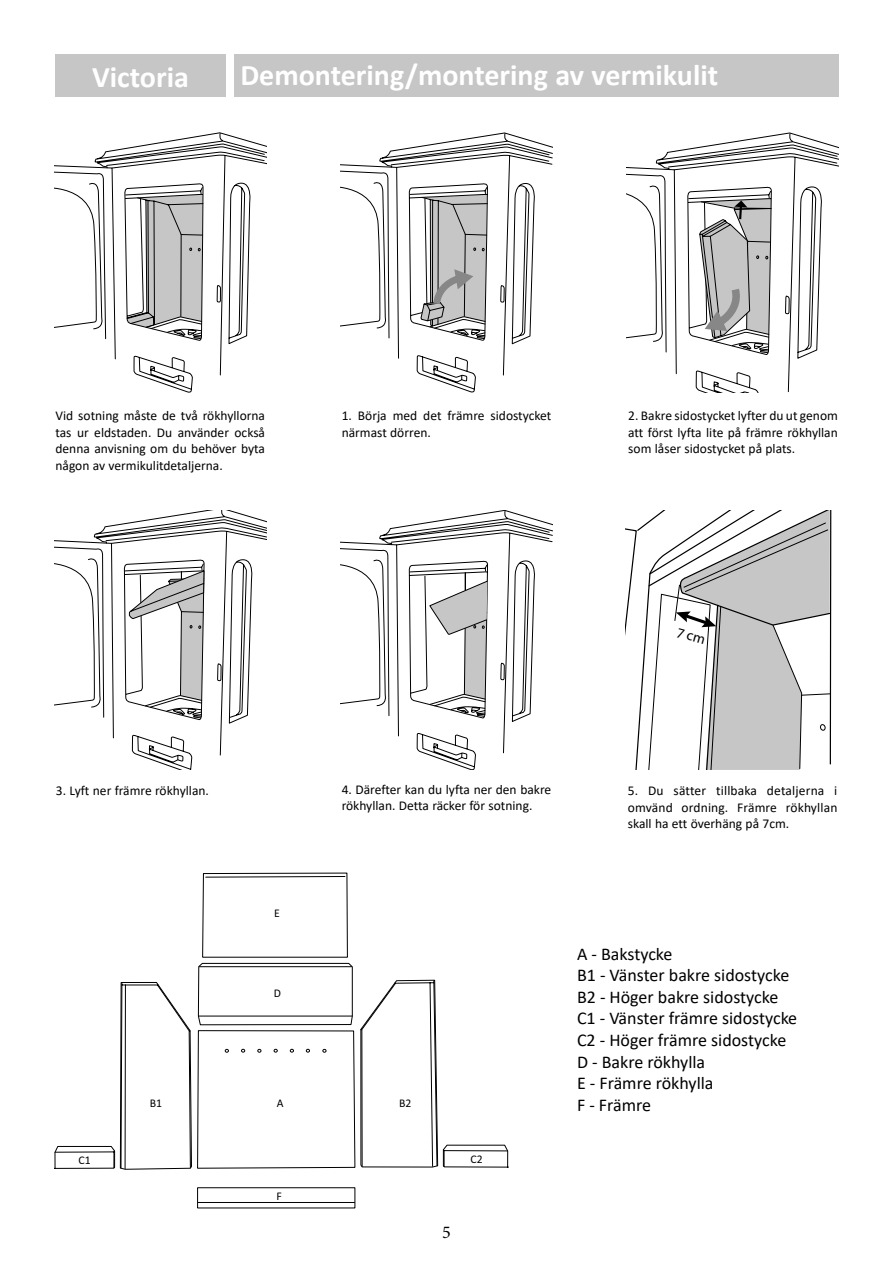
<style>
.page{position:relative;width:893px;height:1263px;background:#fff}
.page>*{position:absolute;margin:0;border:0;box-sizing:border-box;transform-origin:0 0}
.t1{font:700 30px "Calibri";color:#fff}
.t2{font:18px/21.6px "Calibri";color:#000}
.t3{font:18px "Minion Pro";color:#000}
.t4{font:13.5px/16.5px "Calibri";color:#000;text-align:justify}
.t5{font:11.7px "Calibri";color:#000}
</style>
<div class="page">
<div style="left:234px;top:54px;width:605px;height:43px;background:#c6c6c6"></div>
<div style="left:56px;top:54px;width:170px;height:43px;background:#c6c6c6"></div>
<svg style="left:54px;top:133px;width:213px;height:232px"></svg>
<svg style="left:125px;top:183px;width:96px;height:209px"></svg>
<svg style="left:340px;top:133px;width:213px;height:237px"></svg>
<svg style="left:409px;top:183px;width:95px;height:209px"></svg>
<svg style="left:626px;top:133px;width:213px;height:252px"></svg>
<svg style="left:687px;top:186px;width:102px;height:206px"></svg>
<svg style="left:54px;top:510px;width:213px;height:237px"></svg>
<svg style="left:124px;top:559px;width:97px;height:211px"></svg>
<svg style="left:340px;top:510px;width:213px;height:227px"></svg>
<svg style="left:409px;top:560px;width:96px;height:210px"></svg>
<svg style="left:626px;top:528px;width:10px;height:242px"></svg>
<svg style="left:831px;top:510px;width:1px;height:200px"></svg>
<svg style="left:54px;top:873px;width:455px;height:297px"></svg>
<svg style="left:636px;top:510px;width:195px;height:260px"></svg>
<h1 class="t1" style="left:92px;top:55px;width:98px">Victoria</h1>
<h1 class="t1" style="left:240px;top:54px;width:479px">Demontering/montering av vermikulit</h1>
<p class="t4" style="left:56px;top:407px;width:211px">Vid sotning måste de två rökhyllorna tas ur eldstaden. Du använder också denna anvisning om du behöver byta någon av vermikulitdetaljerna.</p>
<p class="t4" style="left:342px;top:407px;width:211px">1. Börja med det främre sidostycket närmast dörren.</p>
<p class="t4" style="left:628px;top:407px;width:211px">2. Bakre sidostycket lyfter du ut genom att först lyfta lite på främre rökhyllan som låser sidostycket på plats.</p>
<p class="t4" style="left:56px;top:782px;width:155px">3. Lyft ner främre rökhyllan.</p>
<p class="t4" style="left:342px;top:781px;width:211px">4. Därefter kan du lyfta ner den bakre rökhyllan. Detta räcker för sotning.</p>
<p class="t4" style="left:628px;top:782px;width:211px">5. Du sätter tillbaka detaljerna i omvänd ordning. Främre rökhyllan skall ha ett överhäng på 7cm.</p>
<p class="t5" style="left:274px;top:905px;width:7px">E</p>
<p class="t5" style="left:274px;top:985px;width:9px">D</p>
<p class="t5" style="left:150px;top:1095px;width:14px">B1</p>
<p class="t5" style="left:277px;top:1095px;width:8px">A</p>
<p class="t5" style="left:399px;top:1095px;width:14px">B2</p>
<p class="t5" style="left:79px;top:1151px;width:14px">C1</p>
<p class="t5" style="left:471px;top:1150px;width:14px">C2</p>
<p class="t5" style="left:277px;top:1188px;width:7px">F</p>
<h2 class="t3" style="left:442px;top:1220px;width:10px">5</h2>
<h2 class="t2" style="left:577px;top:942px;width:222px">A - Bakstycke<br>B1 - Vänster bakre sidostycke<br>B2 - Höger bakre sidostycke<br>C1 - Vänster främre sidostycke<br>C2 - Höger främre sidostycke<br>D - Bakre rökhylla<br>E - Främre rökhylla<br>F - Främre</h2>
</div>
